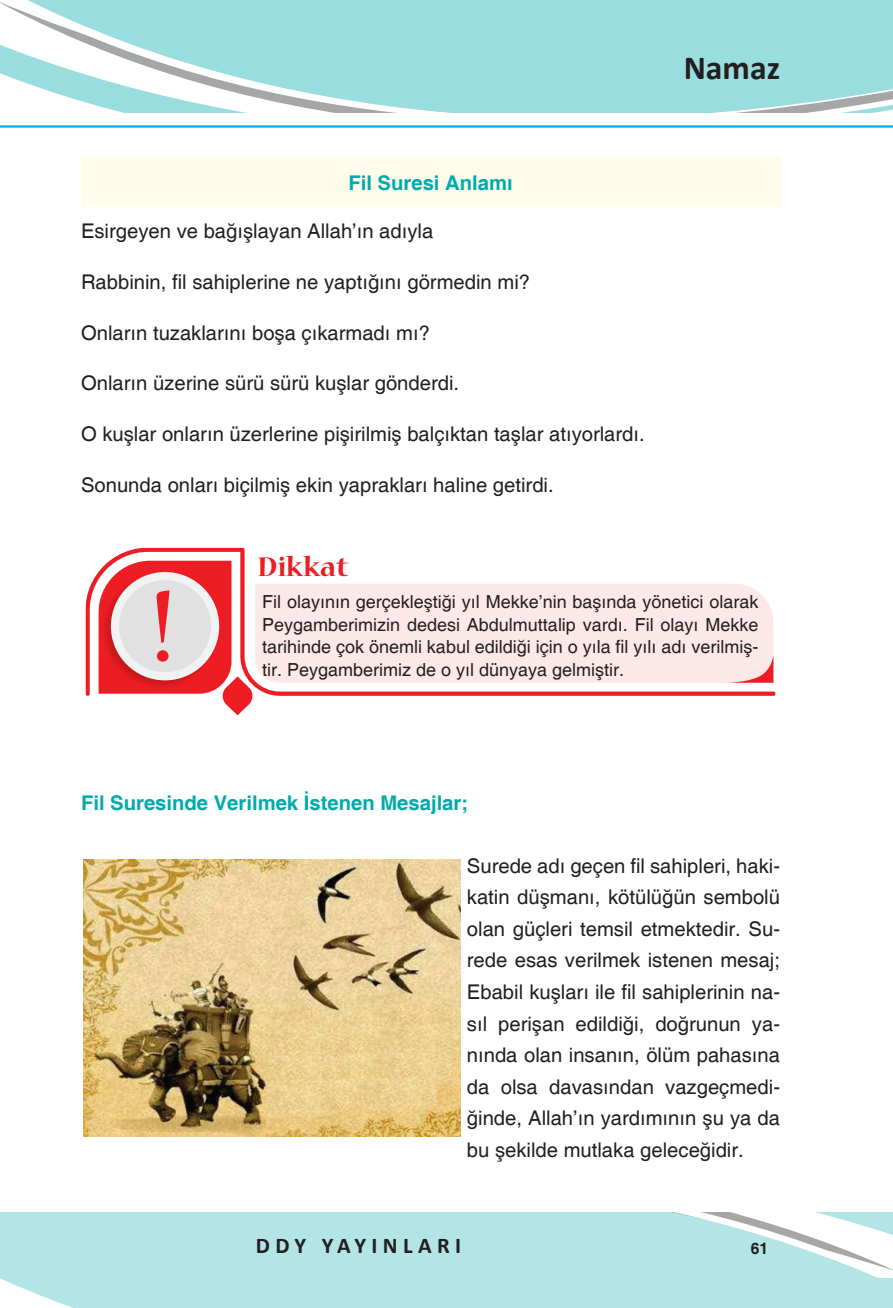
<style>
.page{position:relative;width:893px;height:1308px;background:#fff}
.page>*{position:absolute;margin:0;border:0;box-sizing:border-box;transform-origin:0 0}
.t1{font:700 112.5px "Nueva Std";color:#ee1d23}
.t2{font:700 33.75px "Calibri";color:#231f20}
.t3{font:700 29.93px "Nueva Std";color:#ee1d23}
.t4{font:700 22.5px "Calibri";letter-spacing:.24em;color:#231f20}
.t5{font:20.25px/31.5px "Helvetica";color:#231f20;text-align:justify}
.t6{font:700 20.25px "Helvetica";color:#00aaad}
.t7{font:18px/22.5px "Helvetica";color:#231f20;text-align:justify}
.t8{font:700 15.75px "Helvetica";color:#231f20}
</style>
<div class="page">
<svg style="left:0;top:1213px;width:893px;height:94px;background:#b8e6e6"></svg>
<svg style="left:0;top:0;width:893px;height:45px;background:#a1dedf"></svg>
<svg style="left:0;top:45px;width:893px;height:67px;fill:#9addde"></svg>
<hr style="left:0;top:125px;width:893px;height:3px;background:#00aeef">
<div style="left:81px;top:158px;width:699px;height:49px;background:#fffde9"></div>
<svg style="left:86px;top:547px;width:690px;height:149px;fill:#fde8e9"></svg>
<svg style="left:723px;top:655px;width:50px;height:28px"></svg>
<svg style="left:99px;top:561px;width:155px;height:154px"></svg>
<img style="left:83px;top:859px;width:377px;height:277px">
<p class="t6" style="left:348px;top:170px;width:166px">Fil Suresi Anlamı</p>
<p class="t5" style="left:81px;top:216px;width:354px">Esirgeyen ve bağışlayan Allah’ın adıyla</p>
<p class="t5" style="left:81px;top:267px;width:451px">Rabbinin, fil sahiplerine ne yaptığını görmedin mi?</p>
<p class="t5" style="left:81px;top:317px;width:350px">Onların tuzaklarını boşa çıkarmadı mı?</p>
<p class="t5" style="left:81px;top:368px;width:380px">Onların üzerine sürü sürü kuşlar gönderdi.</p>
<p class="t5" style="left:81px;top:419px;width:565px">O kuşlar onların üzerlerine pişirilmiş balçıktan taşlar atıyorlardı.</p>
<p class="t5" style="left:81px;top:469px;width:474px">Sonunda onları biçilmiş ekin yaprakları haline getirdi.</p>
<h3 class="t3" style="left:258px;top:553px;width:92px">Dikkat</h3>
<h2 class="t2" style="left:684px;top:44px;width:98px">Namaz</h2>
<h1 class="t1" style="left:152px;top:574px;width:24px">!</h1>
<p class="t7" style="left:262px;top:591px;width:498px">Fil olayının gerçekleştiği yıl Mekke’nin başında yönetici olarak Peygamberimizin dedesi Abdulmuttalip vardı. Fil olayı Mekke tarihinde çok önemli kabul edildiği için o yıla fil yılı adı verilmiş&shy;tir. Peygamberimiz de o yıl dünyaya gelmiştir.</p>
<p class="t6" style="left:81px;top:790px;width:389px">Fil Suresinde Verilmek İstenen Mesajlar;</p>
<p class="t5" style="left:467px;top:850px;width:315px">Surede adı geçen fil sahipleri, haki&shy;katin düşmanı, kötülüğün sembolü olan güçleri temsil etmektedir. Su&shy;rede esas verilmek istenen mesaj; Ebabil kuşları ile fil sahiplerinin na&shy;sıl perişan edildiği, doğrunun ya&shy;nında olan insanın, ölüm pahasına da olsa davasından vazgeçmedi&shy;ğinde, Allah’ın yardımının şu ya da bu şekilde mutlaka geleceğidir.</p>
<p class="t4" style="left:256px;top:1229px;width:207px">DDY YAYINLARI</p>
<p class="t8" style="left:751px;top:1238px;width:19px">61</p>
</div>
